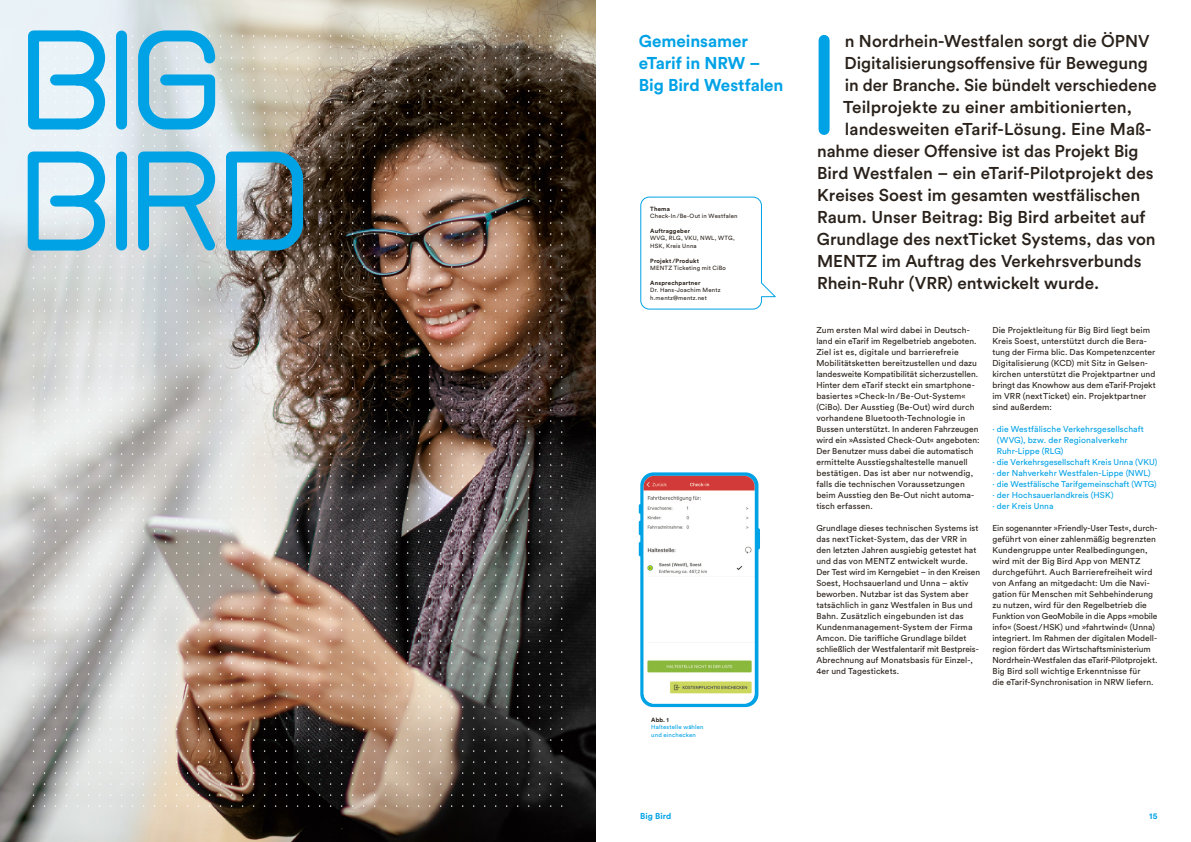
<style>
.page{position:relative;width:1191px;height:842px;background:#fff}
.page>*{position:absolute;margin:0;border:0;box-sizing:border-box;transform-origin:0 0}
.t1{font:500 17px "Circular Std";color:#29211a}
.t2{font:700 17px/22px "Circular Std";letter-spacing:-.005em;color:#00a2e6}
.t3{font:8.5px/11px "Circular Std";letter-spacing:.01em;color:#29211a}
.t4{font:8.5px "Circular Std";letter-spacing:.005em;color:#00a2e6}
.t5{font:700 8.5px "Circular Std";letter-spacing:.015em;color:#00a2e6}
.t6{font:6px/7.4px "Circular Std";letter-spacing:.03em;color:#29211a}
.t7{font:700 6px "Circular Std";letter-spacing:.03em;color:#29211a}
.t8{font:6px/7.4px "Circular Std";letter-spacing:.03em;color:#00a2e6}
</style>
<div class="page">
<svg style="left:639px;top:521px;width:1px;height:14px"></svg>
<svg style="left:639px;top:542px;width:1px;height:14px"></svg>
<svg style="left:758px;top:528px;width:2px;height:22px"></svg>
<svg style="left:640px;top:472px;width:118px;height:235px;background:#21ace7"></svg>
<img style="left:643px;top:476px;width:111px;height:228px">
<img style="left:0;top:0;width:595px;height:842px">
<div style="left:56px;top:74px;width:22px;height:11px;background:#00a2e6"></div>
<div style="left:28px;top:30px;width:55px;height:99px;border:11px solid #00a2e6"></div>
<svg style="left:66px;top:25px;width:45px;height:111px;background:#95d5f0"></svg>
<div style="left:56px;top:196px;width:22px;height:11px;background:#00a2e6"></div>
<div style="left:28px;top:151px;width:55px;height:100px;border:11px solid #00a2e6"></div>
<svg style="left:66px;top:145px;width:45px;height:112px;background:#93d1eb"></svg>
<img style="left:221px;top:145px;width:87px;height:112px">
<div style="left:116px;top:36px;width:11px;height:88px;background:#00a2e6"></div>
<div style="left:116px;top:157px;width:11px;height:88px;background:#00a2e6"></div>
<div style="left:138px;top:30px;width:77px;height:99px;border:11px solid #00a2e6;border-radius:22px"></div>
<svg style="left:132px;top:145px;width:89px;height:112px;background:#8cc7e0"></svg>
<svg style="left:173px;top:186px;width:51px;height:74px;background:#98c4d6"></svg>
<div style="left:818px;top:40px;width:11px;height:90px;background:#00a2e6"></div>
<svg style="left:640px;top:196px;width:136px;height:114px"></svg>
<h1 class="t2" style="left:639px;top:30px;width:146px">Gemeinsamer eTarif in NRW –<br>Big Bird Westfalen</h1>
<p class="t7" style="left:650px;top:205px;width:21px">Thema</p>
<p class="t6" style="left:650px;top:212px;width:89px">Check-In /Be-Out in Westfalen</p>
<p class="t7" style="left:650px;top:227px;width:41px">Auftraggeber</p>
<p class="t6" style="left:650px;top:234px;width:86px">WVG, RLG, VKU, NWL, WTG,<br>HSK, Kreis Unna</p>
<p class="t7" style="left:650px;top:257px;width:50px">Projekt /Produkt</p>
<p class="t6" style="left:650px;top:264px;width:77px">MENTZ Ticketing mit CiBo</p>
<p class="t7" style="left:650px;top:279px;width:52px">Ansprechpartner</p>
<p class="t6" style="left:650px;top:286px;width:72px">Dr. Hans-Joachim Mentz h.mentz@mentz.net</p>
<p class="t7" style="left:651px;top:716px;width:19px">Abb. 1</p>
<p class="t8" style="left:651px;top:723px;width:54px">Haltestelle wählen und einchecken</p>
<h1 class="t1" style="left:844px;top:30px;width:306px">n Nordrhein-Westfalen sorgt die ÖPNV</h1>
<h1 class="t1" style="left:844px;top:52px;width:305px">Digitalisierungsoffensive für Bewegung</h1>
<h1 class="t1" style="left:844px;top:74px;width:313px">in der Branche. Sie bündelt verschiedene</h1>
<h1 class="t1" style="left:843px;top:96px;width:290px">Teilprojekte zu einer ambitionierten,</h1>
<h1 class="t1" style="left:845px;top:118px;width:306px">landesweiten eTarif-Lösung. Eine Maß-</h1>
<h1 class="t1" style="left:817px;top:140px;width:323px">nahme dieser Offensive ist das Projekt Big</h1>
<h1 class="t1" style="left:817px;top:162px;width:338px">Bird Westfalen – ein eTarif-Pilotprojekt des</h1>
<h1 class="t1" style="left:817px;top:184px;width:325px">Kreises Soest im gesamten westfälischen</h1>
<h1 class="t1" style="left:817px;top:206px;width:330px">Raum. Unser Beitrag: Big Bird arbeitet auf</h1>
<h1 class="t1" style="left:817px;top:228px;width:340px">Grundlage des nextTicket Systems, das von</h1>
<h1 class="t1" style="left:817px;top:250px;width:326px">MENTZ im Auftrag des Verkehrsverbunds</h1>
<h1 class="t1" style="left:817px;top:272px;width:283px">Rhein-Ruhr (VRR) entwickelt wurde.</h1>
<p class="t3" style="left:816px;top:324px;width:165px">Zum ersten Mal wird dabei in Deutsch&shy;land ein eTarif im Regelbetrieb angeboten.<br>Ziel ist es, digitale und barrierefreie Mobilitätsketten bereitzustellen und dazu landesweite Kompatibilität sicherzustellen.<br>Hinter dem eTarif steckt ein smartphone&shy;basiertes »Check-In /Be-Out-System« (CiBo). Der Ausstieg (Be-Out) wird durch vorhandene Bluetooth-Technologie in Bussen unterstützt. In anderen Fahrzeugen wird ein »Assisted Check-Out« angeboten:<br>Der Benutzer muss dabei die automatisch ermittelte Ausstiegshaltestelle manuell bestätigen. Das ist aber nur notwendig, falls die technischen Voraussetzungen beim Ausstieg den Be-Out nicht automa&shy;tisch erfassen.</p>
<p class="t3" style="left:816px;top:522px;width:165px">Grundlage dieses technischen Systems ist das nextTicket-System, das der VRR in den letzten Jahren ausgiebig getestet hat und das von MENTZ entwickelt wurde.<br>Der Test wird im Kerngebiet – in den Kreisen Soest, Hochsauerland und Unna – aktiv beworben. Nutzbar ist das System aber tatsächlich in ganz Westfalen in Bus und Bahn. Zusätzlich eingebunden ist das Kundenmanagement-System der Firma Amcon. Die tarifliche Grundlage bildet schließlich der Westfalentarif mit Bestpreis-Abrechnung auf Monatsbasis für Einzel-, 4er und Tagestickets.</p>
<p class="t3" style="left:992px;top:324px;width:165px">Die Projektleitung für Big Bird liegt beim Kreis Soest, unterstützt durch die Bera&shy;tung der Firma blic. Das Kompetenzcenter Digitalisierung (KCD) mit Sitz in Gelsen&shy;kirchen unterstützt die Projektpartner und bringt das Knowhow aus dem eTarif-Projekt im VRR (nextTicket) ein. Projektpartner sind außerdem:</p>
<p class="t4" style="left:992px;top:424px;width:153px">⋅ die Westfälische Verkehrsgesellschaft</p>
<p class="t4" style="left:997px;top:435px;width:132px">(WVG), bzw. der Regionalverkehr</p>
<p class="t4" style="left:997px;top:446px;width:68px">Ruhr-Lippe (RLG)</p>
<p class="t4" style="left:992px;top:457px;width:167px">⋅ die Verkehrsgesellschaft Kreis Unna (VKU)</p>
<p class="t4" style="left:992px;top:468px;width:160px">⋅ der Nahverkehr Westfalen-Lippe (NWL)</p>
<p class="t4" style="left:992px;top:479px;width:166px">⋅ die Westfälische Tarifgemeinschaft (WTG)</p>
<p class="t4" style="left:992px;top:490px;width:123px">⋅ der Hochsauerlandkreis (HSK)</p>
<p class="t4" style="left:992px;top:501px;width:63px">⋅ der Kreis Unna</p>
<p class="t3" style="left:992px;top:522px;width:167px">Ein sogenannter »Friendly-User Test«, durch&shy;geführt von einer zahlenmäßig begrenzten Kundengruppe unter Realbedingungen, wird mit der Big Bird App von MENTZ durchgeführt. Auch Barrierefreiheit wird von Anfang an mitgedacht: Um die Navi&shy;gation für Menschen mit Sehbehinderung zu nutzen, wird für den Regelbetrieb die Funktion von GeoMobile in die Apps »mobile info« (Soest /HSK) und »fahrtwind« (Unna) integriert. Im Rahmen der digitalen Modell&shy;region fördert das Wirtschaftsministerium Nordrhein-Westfalen das eTarif-Pilotprojekt.<br>Big Bird soll wichtige Erkenntnisse für<br>die eTarif-Synchronisation in NRW liefern.</p>
<p class="t5" style="left:640px;top:811px;width:33px">Big Bird</p>
<p class="t5" style="left:1149px;top:811px;width:10px">15</p>
</div>
